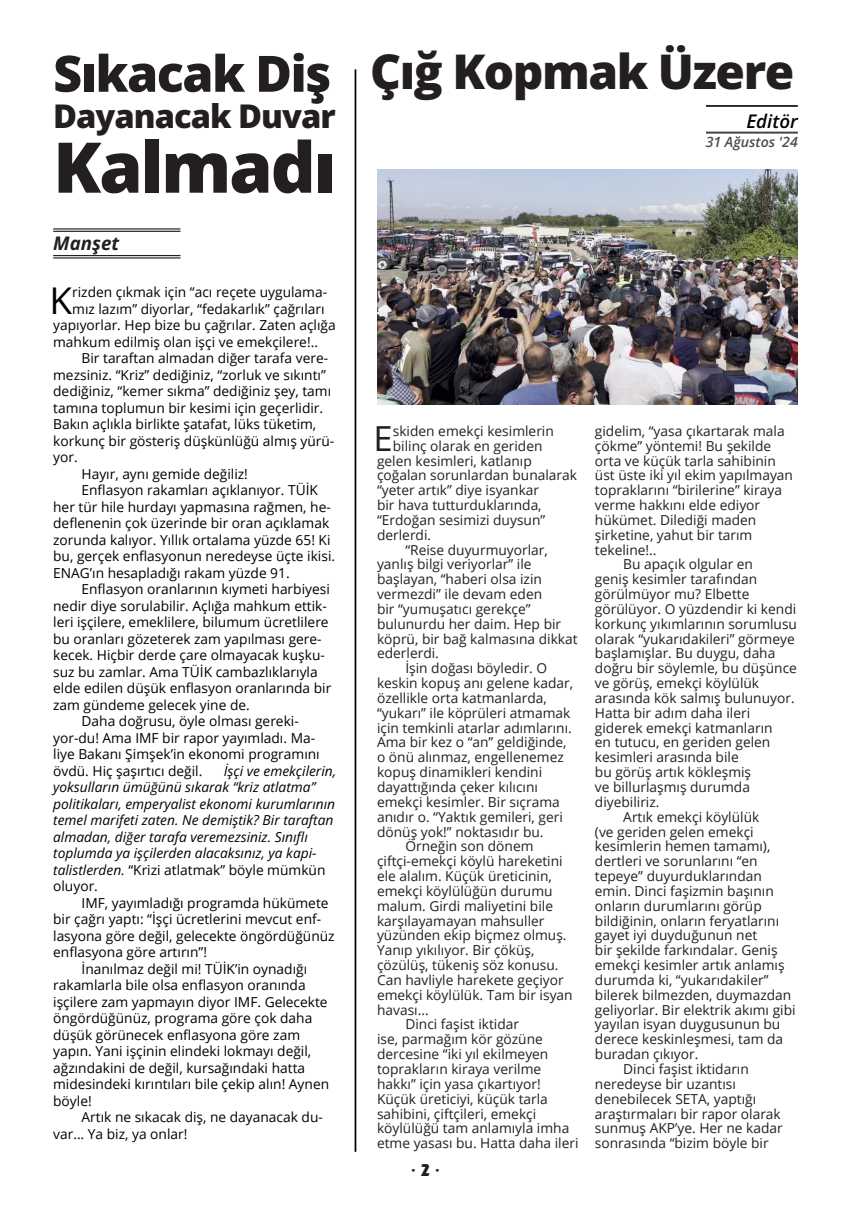
<style>
.page{position:relative;width:851px;height:1205px;background:#fff}
.page>*{position:absolute;margin:0;border:0;box-sizing:border-box;transform-origin:0 0}
.t1{font:800 70px "Open Sans";letter-spacing:-.03em;color:#231f20}
.t2{font:800 50.12px "Open Sans";letter-spacing:-.03em;color:#231f20}
.t3{font:800 47.75px "Open Sans";letter-spacing:-.03em;color:#231f20}
.t4{font:36.88px "Open Sans";color:#000}
.t5{font:34.5px "Open Sans";color:#231f20}
.t6{font:800 32.62px "Open Sans";letter-spacing:-.03em;color:#231f20}
.MB_icyazi{font:italic 600 18.75px "Open Sans";color:#000}
.MB_icyazi-2{font:italic 700 18.75px "Open Sans";color:#231f20}
.t7{font:700 16.25px "Open Sans";color:#231f20}
.MB_icyazi-3{font:italic 600 14.12px "Open Sans";color:#524a47}
.t8{font:13.75px/14.9px "Open Sans";color:#231f20}
.t9{font:13.75px/16.5px "Open Sans";color:#000}
.t10{font:italic 13.75px/16.5px "Open Sans";color:#000}
.s1{font-style:normal}
.s2{font-family:"Revue BT";font-weight:400}
</style>
<div class="page">
<hr style="left:705px;top:105px;width:92px;height:1px;background:#231f20">
<hr style="left:705px;top:106px;width:92px;height:1px;background:#231f20">
<hr style="left:705px;top:132px;width:92px;height:1px;background:#231f20">
<hr style="left:705px;top:133px;width:92px;height:1px;background:#231f20">
<hr style="left:53px;top:228px;width:127px;height:1px;background:#231f20">
<hr style="left:53px;top:231px;width:127px;height:1px;background:#231f20">
<hr style="left:53px;top:255px;width:127px;height:1px;background:#231f20">
<hr style="left:53px;top:257px;width:127px;height:1px;background:#231f20">
<hr style="left:354px;top:69px;width:2px;height:1083px;background:#040503">
<img style="left:377px;top:169px;width:420px;height:235px">
<p class="t2" style="left:53px;top:35px;width:279px">Sıkacak Diş</p>
<p class="t6" style="left:53px;top:91px;width:284px">Dayanacak Duvar</p>
<p class="t1" style="left:53px;top:114px;width:284px">Kalmadı</p>
<p class="MB_icyazi-2" style="left:53px;top:230px;width:67px">Manşet</p>
<p class="t4" style="left:50px;top:275px;width:24px">K</p>
<p class="t9" style="left:72px;top:284px;width:256px">rizden çıkmak için “acı reçete uygulama-</p>
<p class="t9" style="left:72px;top:300px;width:254px">mız lazım” diyorlar, “fedakarlık” çağrıları</p>
<p class="t9" style="left:53px;top:317px;width:284px">yapıyorlar. Hep bize bu çağrılar. Zaten açlığa</p>
<p class="t9" style="left:53px;top:333px;width:266px">mahkum edilmiş olan işçi ve emekçilere!..</p>
<p class="t9" style="left:53px;top:350px;width:282px;text-indent:28px">Bir taraftan almadan diğer tarafa vere&shy;mezsiniz. “Kriz” dediğiniz, “zorluk ve sıkıntı” dediğiniz, “kemer sıkma” dediğiniz şey, tamı tamına toplumun bir kesimi için geçerlidir.<br>Bakın açlıkla birlikte şatafat, lüks tüketim, korkunç bir gösteriş düşkünlüğü almış yürü&shy;yor.</p>
<p class="t9" style="left:81px;top:465px;width:168px">Hayır, aynı gemide değiliz!</p>
<p class="t9" style="left:53px;top:482px;width:283px;text-indent:28px">Enflasyon rakamları açıklanıyor. TÜİK her tür hile hurdayı yapmasına rağmen, he&shy;deflenenin çok üzerinde bir oran açıklamak zorunda kalıyor. Yıllık ortalama yüzde 65! Ki bu, gerçek enflasyonun neredeyse üçte ikisi.<br>ENAG’ın hesapladığı rakam yüzde 91.</p>
<p class="t9" style="left:53px;top:581px;width:279px;text-indent:28px">Enflasyon oranlarının kıymeti harbiyesi nedir diye sorulabilir. Açlığa mahkum ettik&shy;leri işçilere, emeklilere, bilumum ücretlilere bu oranları gözeterek zam yapılması gere&shy;kecek. Hiçbir derde çare olmayacak kuşku&shy;suz bu zamlar. Ama TÜİK cambazlıklarıyla elde edilen düşük enflasyon oranlarında bir zam gündeme gelecek yine de.</p>
<p class="t9" style="left:53px;top:713px;width:268px;text-indent:28px">Daha doğrusu, öyle olması gereki&shy;yor-du! Ama IMF bir rapor yayımladı. Ma&shy;liye Bakanı Şimşek’in ekonomi programını övdü. Hiç şaşırtıcı değil.</p>
<p class="t10" style="left:53px;top:762px;width:284px;text-indent:171px">İşçi ve emekçilerin, yoksulların ümüğünü sıkarak “kriz atlatma” politikaları, emperyalist ekonomi kurumlarının temel marifeti zaten. Ne demiştik? Bir taraftan almadan, diğer tarafa veremezsiniz. Sınıflı toplumda ya işçilerden alacaksınız, ya kapi&shy;talistlerden. <span class="s1">“Krizi atlatmak” böyle mümkün oluyor.</span></p>
<p class="t9" style="left:53px;top:894px;width:283px;text-indent:28px">IMF, yayımladığı programda hükümete bir çağrı yaptı: “İşçi ücretlerini mevcut enf&shy;lasyona göre değil, gelecekte öngördüğünüz enflasyona göre artırın”!</p>
<p class="t9" style="left:53px;top:960px;width:277px;text-indent:28px">İnanılmaz değil mi! TÜİK’in oynadığı rakamlarla bile olsa enflasyon oranında işçilere zam yapmayın diyor IMF. Gelecekte öngördüğünüz, programa göre çok daha düşük görünecek enflasyona göre zam yapın. Yani işçinin elindeki lokmayı değil, ağzındakini de değil, kursağındaki hatta midesindeki kırıntıları bile çekip alın! Aynen böyle!</p>
<p class="t9" style="left:53px;top:1109px;width:271px;text-indent:28px">Artık ne sıkacak diş, ne dayanacak du&shy;var... Ya biz, ya onlar!</p>
<p class="t3" style="left:370px;top:35px;width:425px">Çığ Kopmak Üzere</p>
<p class="MB_icyazi" style="left:746px;top:108px;width:53px">Editör</p>
<p class="MB_icyazi-3" style="left:705px;top:132px;width:94px">31 Ağustos '24</p>
<p class="t5" style="left:373px;top:414px;width:21px">E</p>
<p class="t8" style="left:393px;top:423px;width:162px">skiden emekçi kesimlerin</p>
<p class="t8" style="left:393px;top:438px;width:151px">bilinç olarak en geriden</p>
<p class="t8" style="left:377px;top:453px;width:156px">gelen kesimleri, katlanıp</p>
<p class="t8" style="left:377px;top:467px;width:201px">çoğalan sorunlardan bunalarak</p>
<p class="t8" style="left:377px;top:482px;width:164px">“yeter artık” diye isyankar</p>
<p class="t8" style="left:377px;top:497px;width:166px">bir hava tutturduklarında,</p>
<p class="t8" style="left:377px;top:512px;width:170px">“Erdoğan sesimizi duysun”</p>
<p class="t8" style="left:377px;top:527px;width:56px">derlerdi.</p>
<p class="t8" style="left:377px;top:542px;width:202px;text-indent:28px">“Reise duyurmuyorlar, yanlış bilgi veriyorlar” ile başlayan, “haberi olsa izin vermezdi” ile devam eden<br>bir “yumuşatıcı gerekçe” bulunurdu her daim. Hep bir köprü, bir bağ kalmasına dikkat ederlerdi.</p>
<p class="t8" style="left:377px;top:660px;width:197px;text-indent:28px">İşin doğası böyledir. O keskin kopuş anı gelene kadar, özellikle orta katmanlarda, “yukarı” ile köprüleri atmamak için temkinli atarlar adımlarını.<br>Ama bir kez o “an” geldiğinde, o önü alınmaz, engellenemez kopuş dinamikleri kendini dayattığında çeker kılıcını emekçi kesimler. Bir sıçrama anıdır o. “Yaktık gemileri, geri dönüş yok!” noktasıdır bu.</p>
<p class="t8" style="left:377px;top:838px;width:197px;text-indent:28px">Örneğin son dönem çiftçi-emekçi köylü hareketini ele alalım. Küçük üreticinin, emekçi köylülüğün durumu malum. Girdi maliyetini bile karşılayamayan mahsuller yüzünden ekip biçmez olmuş.<br>Yanıp yıkılıyor. Bir çöküş, çözülüş, tükeniş söz konusu.<br>Can havliyle harekete geçiyor emekçi köylülük. Tam bir isyan havası...</p>
<p class="t8" style="left:377px;top:1016px;width:203px;text-indent:28px">Dinci faşist iktidar<br>ise, parmağım kör gözüne dercesine “iki yıl ekilmeyen toprakların kiraya verilme hakkı” için yasa çıkartıyor!<br>Küçük üreticiyi, küçük tarla sahibini, çiftçileri, emekçi köylülüğü tam anlamıyla imha etme yasası bu. Hatta daha ileri</p>
<p class="t7" style="left:411px;top:1159px;width:30px">· <span class="s2">2</span> ·</p>
<p class="t8" style="left:595px;top:423px;width:199px">gidelim, “yasa çıkartarak mala çökme” yöntemi! Bu şekilde orta ve küçük tarla sahibinin üst üste iki yıl ekim yapılmayan topraklarını “birilerine” kiraya verme hakkını elde ediyor hükümet. Dilediği maden şirketine, yahut bir tarım tekeline!..</p>
<p class="t8" style="left:595px;top:556px;width:204px;text-indent:28px">Bu apaçık olgular en<br>geniş kesimler tarafından görülmüyor mu? Elbette görülüyor. O yüzdendir ki kendi korkunç yıkımlarının sorumlusu olarak “yukarıdakileri” görmeye başlamışlar. Bu duygu, daha doğru bir söylemle, bu düşünce ve görüş, emekçi köylülük arasında kök salmış bulunuyor.<br>Hatta bir adım daha ileri giderek emekçi katmanların<br>en tutucu, en geriden gelen kesimleri arasında bile<br>bu görüş artık kökleşmiş<br>ve billurlaşmış durumda diyebiliriz.</p>
<p class="t8" style="left:595px;top:809px;width:202px;text-indent:28px">Artık emekçi köylülük<br>(ve geriden gelen emekçi kesimlerin hemen tamamı), dertleri ve sorunlarını “en tepeye” duyurduklarından emin. Dinci faşizmin başının onların durumlarını görüp bildiğinin, onların feryatlarını gayet iyi duyduğunun net<br>bir şekilde farkındalar. Geniş emekçi kesimler artık anlamış durumda ki, “yukarıdakiler” bilerek bilmezden, duymazdan geliyorlar. Bir elektrik akımı gibi yayılan isyan duygusunun bu derece keskinleşmesi, tam da buradan çıkıyor.</p>
<p class="t8" style="left:595px;top:1061px;width:189px;text-indent:28px">Dinci faşist iktidarın neredeyse bir uzantısı denebilecek SETA, yaptığı araştırmaları bir rapor olarak sunmuş AKP’ye. Her ne kadar sonrasında “bizim böyle bir</p>
</div>
